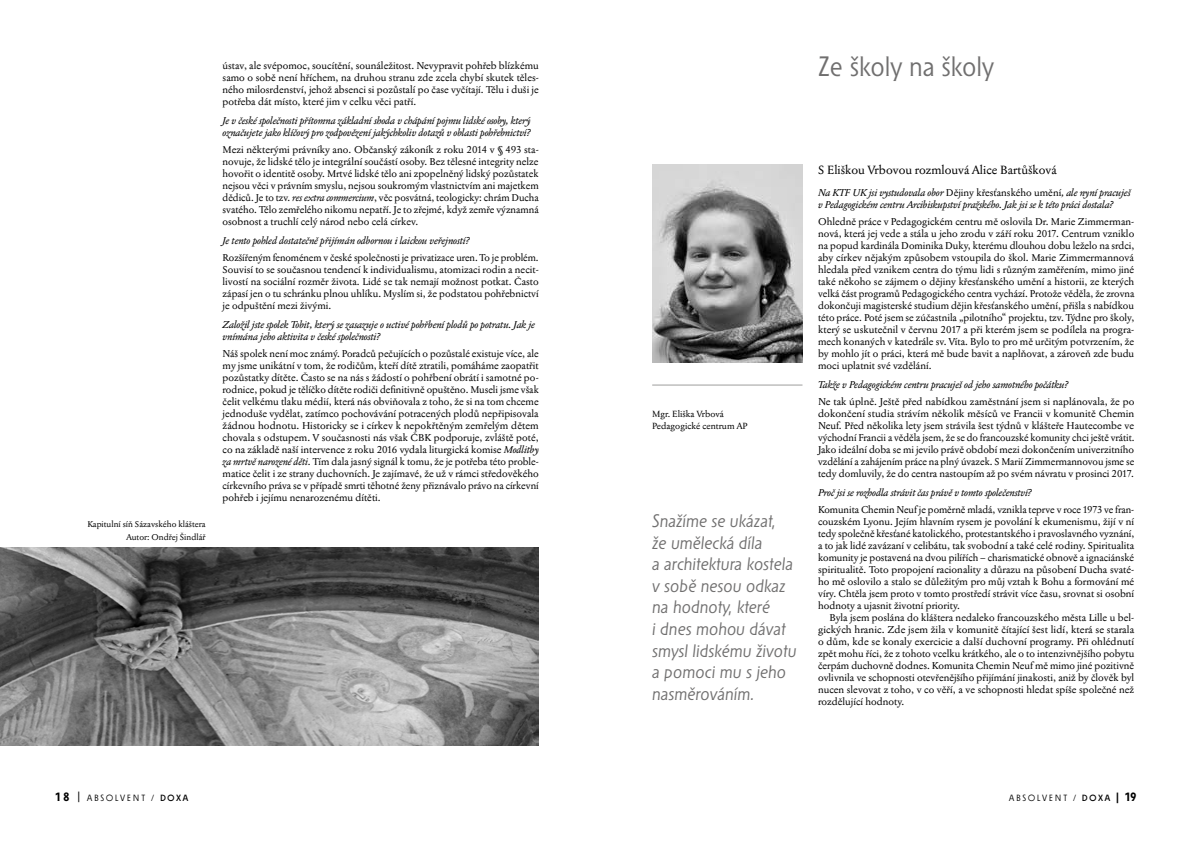
<style>
.page{position:relative;width:1191px;height:842px;background:#fff}
.page>*{position:absolute;margin:0;border:0;box-sizing:border-box;transform-origin:0 0}
.Nadpisy_článků{font:28px "Solpera";color:#706f6f}
.citát{font:italic 18px/21.6px "Solpera";color:#706f6f}
.tvůrce_rozhovoru{font:12px "Jannon 10 Pro";color:#000}
.t1{font:700 12px "Solpera";color:#000}
.základní_text_BLOK{font:10px/12px "Jannon 10 Pro";color:#000;text-align:justify}
.Otázky{font:italic 10px/12px "Jannon 10 Pro";color:#000}
.základní_text_BLOK_B{font:10px/12px "Jannon 10 Pro";color:#000;text-align:justify}
.informace{font:9px "Jannon 10 Pro";color:#000}
.paginace{font:9px "Solpera";letter-spacing:.2em;color:#000}
.Popisek_fotek{font:8.5px "Jannon 10 Pro";color:#000}
.s1{font-style:italic}
.s2{font-style:normal}
.s3{font-weight:400}
.s4{font-weight:500}
.s5{font-weight:500;font-size:12px}
.s6{font-weight:700;font-size:12px}
</style>
<div class="page">
<hr style="left:652px;top:385px;width:150px;height:1px;background:#9d9d9c">
<img style="left:652px;top:164px;width:150px;height:199px">
<img style="left:0;top:547px;width:539px;height:199px">
<p class="Popisek_fotek" style="left:87px;top:519px;width:120px">Kapitulní síň Sázavského kláštera</p>
<p class="Popisek_fotek" style="left:126px;top:532px;width:81px">Autor: Ondřej Šindlář</p>
<p class="základní_text_BLOK" style="left:223px;top:59px;width:318px">ústav, ale svépomoc, soucítění, sounáležitost. Nevypravit pohřeb blízkému samo o sobě není hříchem, na druhou stranu zde zcela chybí skutek těles&shy;ného milosrdenství, jehož absenci si pozůstalí po čase vyčítají. Tělu i duši je potřeba dát místo, které jim v celku věci patří.</p>
<p class="Otázky" style="left:223px;top:115px;width:309px">Je v české společnosti přítomna základní shoda v chápání pojmu lidské osoby, který označujete jako klíčový pro zodpovězení jakýchkoliv dotazů v oblasti pohřebnictví?</p>
<p class="základní_text_BLOK" style="left:223px;top:143px;width:318px">Mezi některými právníky ano. Občanský zákoník z roku 2014 v § 493 sta&shy;novuje, že lidské tělo je integrální součástí osoby. Bez tělesné integrity nelze hovořit o identitě osoby. Mrtvé lidské tělo ani zpopelněný lidský pozůstatek nejsou věci v právním smyslu, nejsou soukromým vlastnictvím ani majetkem dědiců. Je to tzv. <span class="s1">res extra commercium</span>, věc posvátná, teologicky: chrám Ducha svatého. Tělo zemřelého nikomu nepatří. Je to zřejmé, když zemře významná osobnost a truchlí celý národ nebo celá církev.</p>
<p class="Otázky" style="left:223px;top:235px;width:248px">Je tento pohled dostatečně přijímán odbornou i laickou veřejností?</p>
<p class="základní_text_BLOK" style="left:223px;top:251px;width:318px">Rozšířeným fenoménem v české společnosti je privatizace uren. To je problém.<br>Souvisí to se současnou tendencí k individualismu, atomizaci rodin a necit&shy;livostí na sociální rozměr života. Lidé se tak nemají možnost potkat. Často zápasí jen o tu schránku plnou uhlíku. Myslím si, že podstatou pohřebnictví je odpuštění mezi živými.</p>
<p class="Otázky" style="left:223px;top:319px;width:314px">Založil jste spolek Tobit, který se zasazuje o uctivé pohřbení plodů po potratu. Jak je vnímána jeho aktivita v české společnosti?</p>
<p class="základní_text_BLOK" style="left:223px;top:347px;width:318px">Náš spolek není moc známý. Poradců pečujících o pozůstalé existuje více, ale my jsme unikátní v tom, že rodičům, kteří dítě ztratili, pomáháme zaopatřit pozůstatky dítěte. Často se na nás s žádostí o pohřbení obrátí i samotné po&shy;rodnice, pokud je tělíčko dítěte rodiči definitivně opuštěno. Museli jsme však čelit velkému tlaku médií, která nás obviňovala z toho, že si na tom chceme jednoduše vydělat, zatímco pochovávání potracených plodů nepřipisovala žádnou hodnotu. Historicky se i církev k nepokřtěným zemřelým dětem chovala s odstupem. V současnosti nás však ČBK podporuje, zvláště poté, co na základě naší intervence z roku 2016 vydala liturgická komise <span class="s1">Modlitby za mrtvě narozené děti</span>. Tím dala jasný signál k tomu, že je potřeba této proble&shy;matice čelit i ze strany duchovních. Je zajímavé, že už v rámci středověkého církevního práva se v případě smrti těhotné ženy přiznávalo právo na církevní pohřeb i jejímu nenarozenému dítěti.</p>
<p class="Nadpisy_článků" style="left:818px;top:51px;width:177px">Ze školy na školy</p>
<p class="informace" style="left:652px;top:408px;width:73px">Mgr. Eliška Vrbová</p>
<p class="informace" style="left:652px;top:420px;width:97px">Pedagogické centrum AP</p>
<p class="citát" style="left:652px;top:510px;width:146px">Snažíme se ukázat,<br>že umělecká díla<br>a architektura kostela v sobě nesou odkaz na hodnoty, které<br>i dnes mohou dávat smysl lidskému životu a pomoci mu s jeho nasměrováním.</p>
<p class="tvůrce_rozhovoru" style="left:818px;top:162px;width:240px">S Eliškou Vrbovou rozmlouvá Alice Bartůšková</p>
<p class="Otázky" style="left:818px;top:187px;width:314px">Na KTF UK jsi vystudovala obor <span class="s2">Dějiny křesťanského umění</span>, ale nyní pracuješ v Pedagogickém centru Arcibiskupství pražského. Jak jsi se k této práci dostala?</p>
<p class="základní_text_BLOK" style="left:818px;top:215px;width:318px">Ohledně práce v Pedagogickém centru mě oslovila Dr. Marie Zimmerman&shy;nová, která jej vede a stála u jeho zrodu v září roku 2017. Centrum vzniklo na popud kardinála Dominika Duky, kterému dlouhou dobu leželo na srdci, aby církev nějakým způsobem vstoupila do škol. Marie Zimmermannová hledala před vznikem centra do týmu lidi s různým zaměřením, mimo jiné také někoho se zájmem o dějiny křesťanského umění a historii, ze kterých velká část programů Pedagogického centra vychází. Protože věděla, že zrovna dokončuji magisterské studium dějin křesťanského umění, přišla s nabídkou této práce. Poté jsem se zúčastnila „pilotního“ projektu, tzv. Týdne pro školy, který se uskutečnil v červnu 2017 a při kterém jsem se podílela na progra&shy;mech konaných v katedrále sv. Víta. Bylo to pro mě určitým potvrzením, že by mohlo jít o práci, která mě bude bavit a naplňovat, a zároveň zde budu moci uplatnit své vzdělání.</p>
<p class="Otázky" style="left:818px;top:379px;width:251px">Takže v Pedagogickém centru pracuješ od jeho samotného počátku?</p>
<p class="základní_text_BLOK" style="left:818px;top:395px;width:318px">Ne tak úplně. Ještě před nabídkou zaměstnání jsem si naplánovala, že po dokončení studia strávím několik měsíců ve Francii v komunitě Chemin Neuf. Před několika lety jsem strávila šest týdnů v klášteře Hautecombe ve východní Francii a věděla jsem, že se do francouzské komunity chci ještě vrátit.<br>Jako ideální doba se mi jevilo právě období mezi dokončením univerzitního vzdělání a zahájením práce na plný úvazek. S Marií Zimmermannovou jsme se tedy domluvily, že do centra nastoupím až po svém návratu v prosinci 2017.</p>
<p class="Otázky" style="left:818px;top:487px;width:215px">Proč jsi se rozhodla strávit čas právě v tomto společenství?</p>
<p class="základní_text_BLOK" style="left:818px;top:503px;width:318px">Komunita Chemin Neuf je poměrně mladá, vznikla teprve v roce 1973 ve fran&shy;couzském Lyonu. Jejím hlavním rysem je povolání k ekumenismu, žijí v ní tedy společně křesťané katolického, protestantského i pravoslavného vyznání, a to jak lidé zavázaní v celibátu, tak svobodní a také celé rodiny. Spiritualita komunity je postavená na dvou pilířích – charismatické obnově a ignaciánské spiritualitě. Toto propojení racionality a důrazu na působení Ducha svaté&shy;ho mě oslovilo a stalo se důležitým pro můj vztah k Bohu a formování mé víry. Chtěla jsem proto v tomto prostředí strávit více času, srovnat si osobní hodnoty a ujasnit životní priority.</p>
<p class="základní_text_BLOK_B" style="left:818px;top:611px;width:318px;text-indent:11px">Byla jsem poslána do kláštera nedaleko francouzského města Lille u bel&shy;gických hranic. Zde jsem žila v komunitě čítající šest lidí, která se starala o dům, kde se konaly exercicie a další duchovní programy. Při ohlédnutí zpět mohu říci, že z tohoto vcelku krátkého, ale o to intenzivnějšího pobytu čerpám duchovně dodnes. Komunita Chemin Neuf mě mimo jiné pozitivně ovlivnila ve schopnosti otevřenějšího přijímání jinakosti, aniž by člověk byl nucen slevovat z toho, v co věří, a ve schopnosti hledat spíše společné než rozdělující hodnoty.</p>
<p class="t1" style="left:55px;top:790px;width:27px">18 <span class="s3">|</span></p>
<p class="paginace" style="left:1009px;top:793px;width:129px">ABSOLVENT / <span class="s4">DOXA</span> <span class="s5">|</span> <span class="s6">19</span></p>
<p class="paginace" style="left:87px;top:793px;width:103px">ABSOLVENT / <span class="s4">DOXA</span></p>
</div>
